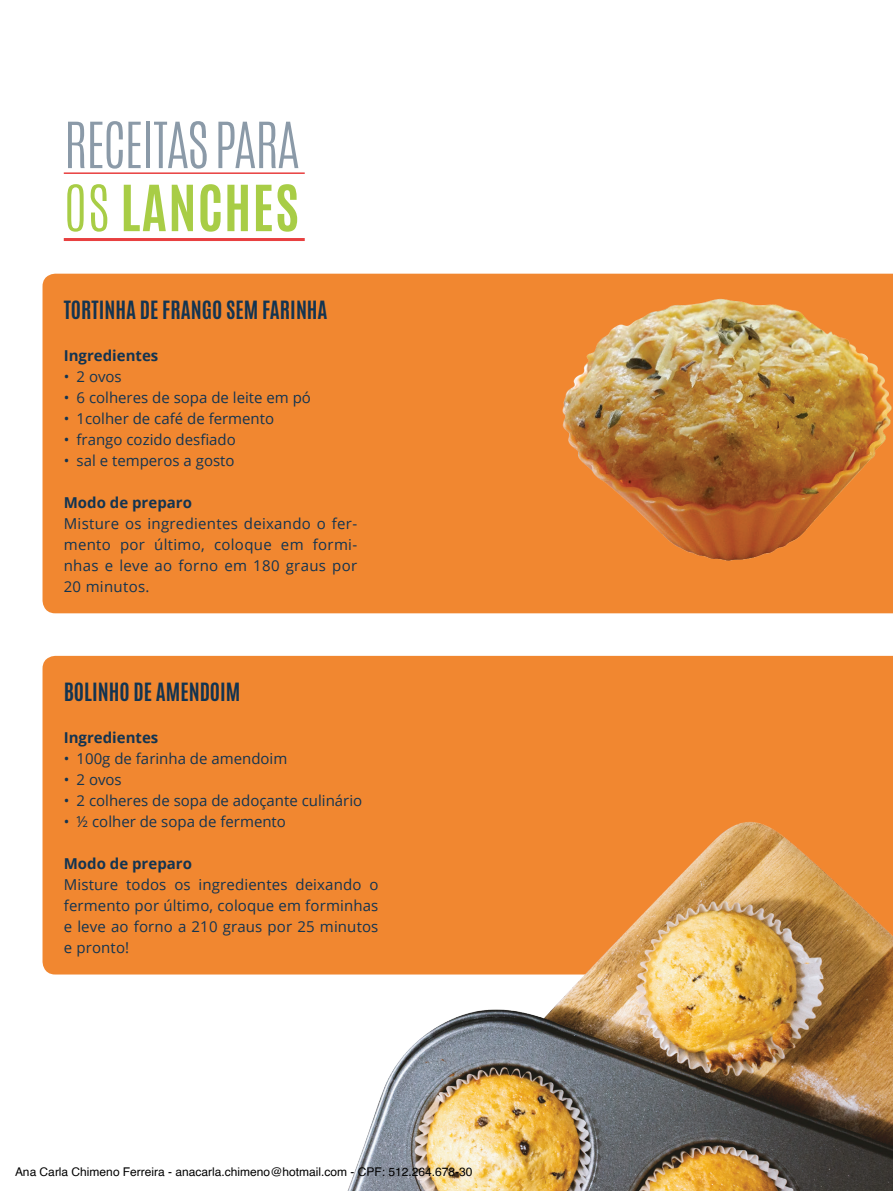
<style>
.page{position:relative;width:893px;height:1191px;background:#fff}
.page>*{position:absolute;margin:0;border:0;box-sizing:border-box;transform-origin:0 0}
.t1{font:300 54px/63px "Antonio";letter-spacing:-.03em;color:#8b9aa8}
.t2{font:700 21px "Antonio";color:#133451}
.t3{font:15px/21px "Open Sans";color:#133451;text-align:justify}
.t4{font:700 15px "Open Sans";color:#133451}
.t5{font:12px "Helvetica";color:#000}
.s1{color:#a8cd46}
.s2{font-weight:700;color:#a8cd46}
</style>
<div class="page">
<div style="left:43px;top:274px;width:850px;height:339px;background:#f18730"></div>
<img style="left:549px;top:273px;width:344px;height:319px">
<div style="left:43px;top:656px;width:278px;height:318px;background:#f18730"></div>
<img style="left:321px;top:655px;width:572px;height:536px">
<hr style="left:64px;top:238px;width:241px;height:3px;background:#e84040">
<hr style="left:64px;top:172px;width:241px;height:2px;background:#e84040">
<h1 class="t1" style="left:64px;top:114px;width:238px">RECEITAS PARA<br><span class="s1">OS</span> <span class="s2">LANCHES</span></h1>
<h2 class="t2" style="left:64px;top:294px;width:265px">TORTINHA DE FRANGO SEM FARINHA</h2>
<p class="t4" style="left:64px;top:345px;width:96px">Ingredientes</p>
<p class="t3" style="left:64px;top:366px;width:60px">• 2 ovos</p>
<p class="t3" style="left:64px;top:387px;width:249px">• 6 colheres de sopa de leite em pó</p>
<p class="t3" style="left:64px;top:408px;width:212px">• 1colher de café de fermento</p>
<p class="t3" style="left:64px;top:429px;width:174px">• frango cozido desfiado</p>
<p class="t3" style="left:64px;top:450px;width:172px">• sal e temperos a gosto</p>
<p class="t4" style="left:64px;top:492px;width:130px">Modo de preparo</p>
<p class="t3" style="left:64px;top:513px;width:295px">Misture os ingredientes deixando o fer&shy;mento por último, coloque em formi&shy;nhas e leve ao forno em 180 graus por 20 minutos.</p>
<h2 class="t2" style="left:64px;top:676px;width:178px">BOLINHO DE AMENDOIM</h2>
<p class="t4" style="left:64px;top:727px;width:96px">Ingredientes</p>
<p class="t3" style="left:64px;top:748px;width:225px">• 100g de farinha de amendoim</p>
<p class="t3" style="left:64px;top:769px;width:60px">• 2 ovos</p>
<p class="t3" style="left:64px;top:790px;width:300px">• 2 colheres de sopa de adoçante culinário</p>
<p class="t3" style="left:64px;top:811px;width:224px">• ½ colher de sopa de fermento</p>
<p class="t4" style="left:64px;top:853px;width:130px">Modo de preparo</p>
<p class="t3" style="left:64px;top:874px;width:316px">Misture todos os ingredientes deixando o fermento por último, coloque em forminhas e leve ao forno a 210 graus por 25 minutos e pronto!</p>
<p class="t5" style="left:15px;top:1167px;width:459px">Ana Carla Chimeno Ferreira - anacarla.chimeno@hotmail.com - CPF: 512.264.678-30</p>
</div>
